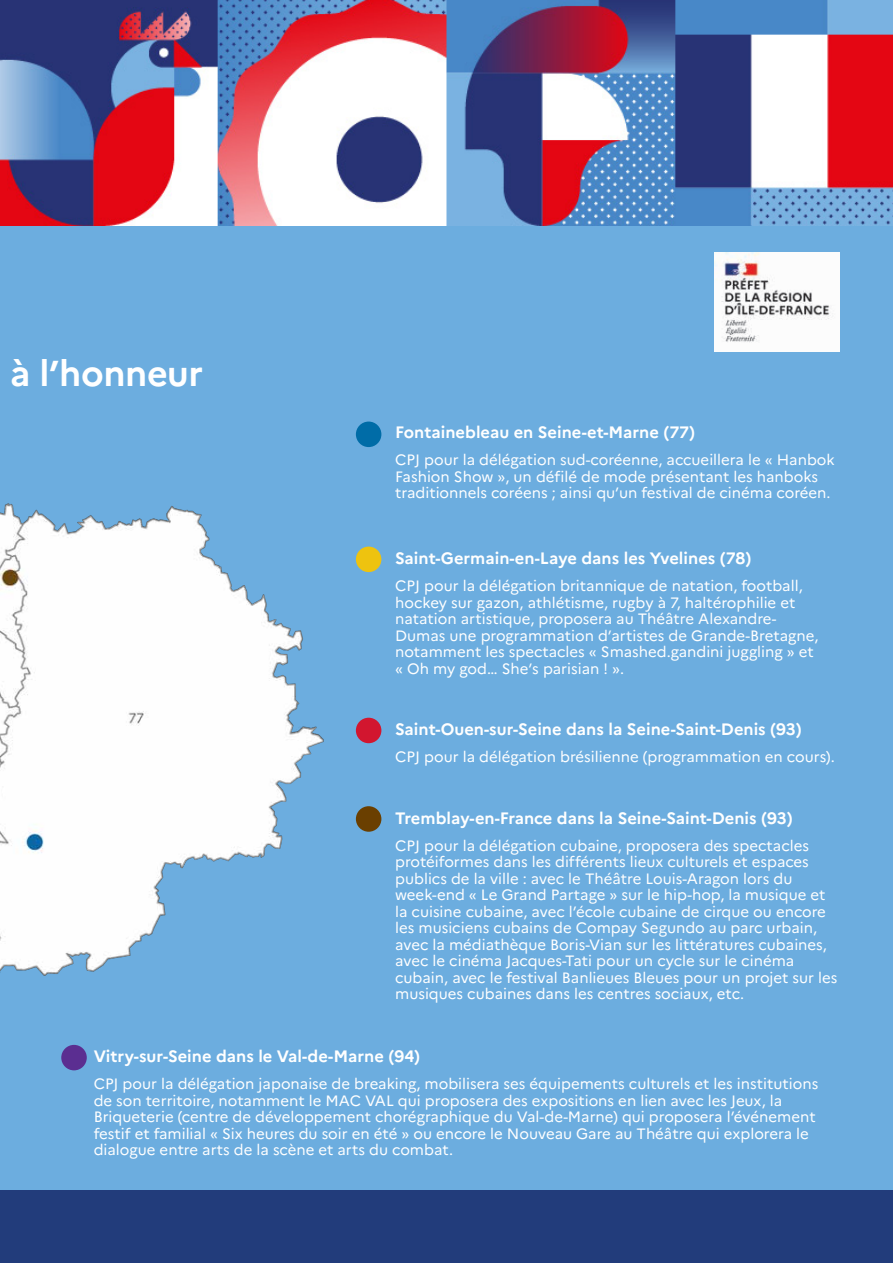
<style>
.page{position:relative;width:893px;height:1263px;background:#fff}
.page>*{position:absolute;margin:0;border:0;box-sizing:border-box;transform-origin:0 0}
.Titre_page{font:700 36px "Marianne";letter-spacing:-.01em;color:#fff}
.t1{font:700 16.5px "Marianne";color:#fff}
.t2{font:15px/16.5px "Marianne";color:#fff}
</style>
<div class="page">
<div style="left:0;top:225px;width:893px;height:965px;background:#6caddf"></div>
<img style="left:0;top:503px;width:324px;height:473px">
<img style="left:0;top:0;width:893px;height:225px">
<div style="left:356px;top:422px;width:25px;height:25px;background:#006ca7;border-radius:50%"></div>
<div style="left:356px;top:547px;width:25px;height:25px;background:#eec30f;border-radius:50%"></div>
<div style="left:356px;top:718px;width:25px;height:25px;background:#d2162f;border-radius:50%"></div>
<div style="left:356px;top:806px;width:25px;height:26px;background:#6a3f00;border-radius:50%"></div>
<div style="left:61px;top:1045px;width:26px;height:25px;background:#5b2e91;border-radius:50%"></div>
<img style="left:715px;top:252px;width:124px;height:99px">
<div style="left:0;top:1190px;width:893px;height:73px;background:#223c7b"></div>
<p class="Titre_page" style="left:10px;top:345px;width:194px">à l’honneur</p>
<p class="t1" style="left:395px;top:419px;width:301px">Fontainebleau en Seine-et-Marne (77)</p>
<p class="t2" style="left:395px;top:450px;width:441px">CPJ pour la délégation sud-coréenne, accueillera le « Hanbok<br>Fashion Show », un défilé de mode présentant les hanboks traditionnels coréens ; ainsi qu’un festival de cinéma coréen.</p>
<p class="t1" style="left:395px;top:545px;width:358px">Saint-Germain-en-Laye dans les Yvelines (78)</p>
<p class="t2" style="left:395px;top:576px;width:425px">CPJ pour la délégation britannique de natation, football, hockey sur gazon, athlétisme, rugby à 7, haltérophilie et natation artistique, proposera au Théâtre Alexandre-Dumas une programmation d’artistes de Grande-Bretagne, notamment les spectacles « Smashed.gandini juggling » et « Oh my god… She’s parisian ! ».</p>
<p class="t1" style="left:395px;top:716px;width:408px">Saint-Ouen-sur-Seine dans la Seine-Saint-Denis (93)</p>
<p class="t2" style="left:395px;top:747px;width:441px">CPJ pour la délégation brésilienne (programmation en cours).</p>
<p class="t1" style="left:395px;top:805px;width:399px">Tremblay-en-France dans la Seine-Saint-Denis (93)</p>
<p class="t2" style="left:395px;top:836px;width:444px">CPJ pour la délégation cubaine, proposera des spectacles protéiformes dans les différents lieux culturels et espaces publics de la ville : avec le Théâtre Louis-Aragon lors du week-end « Le Grand Partage » sur le hip-hop, la musique et la cuisine cubaine, avec l’école cubaine de cirque ou encore les musiciens cubains de Compay Segundo au parc urbain, avec la médiathèque Boris-Vian sur les littératures cubaines, avec le cinéma Jacques-Tati pour un cycle sur le cinéma cubain, avec le festival Banlieues Bleues pour un projet sur les musiques cubaines dans les centres sociaux, etc.</p>
<p class="t1" style="left:94px;top:1044px;width:328px">Vitry-sur-Seine dans le Val-de-Marne (94)</p>
<p class="t2" style="left:94px;top:1074px;width:726px">CPJ pour la délégation japonaise de breaking, mobilisera ses équipements culturels et les institutions de son territoire, notamment le MAC VAL qui proposera des expositions en lien avec les Jeux, la Briqueterie (centre de développement chorégraphique du Val-de-Marne) qui proposera l’événement festif et familial « Six heures du soir en été » ou encore le Nouveau Gare au Théâtre qui explorera le dialogue entre arts de la scène et arts du combat.</p>
</div>
